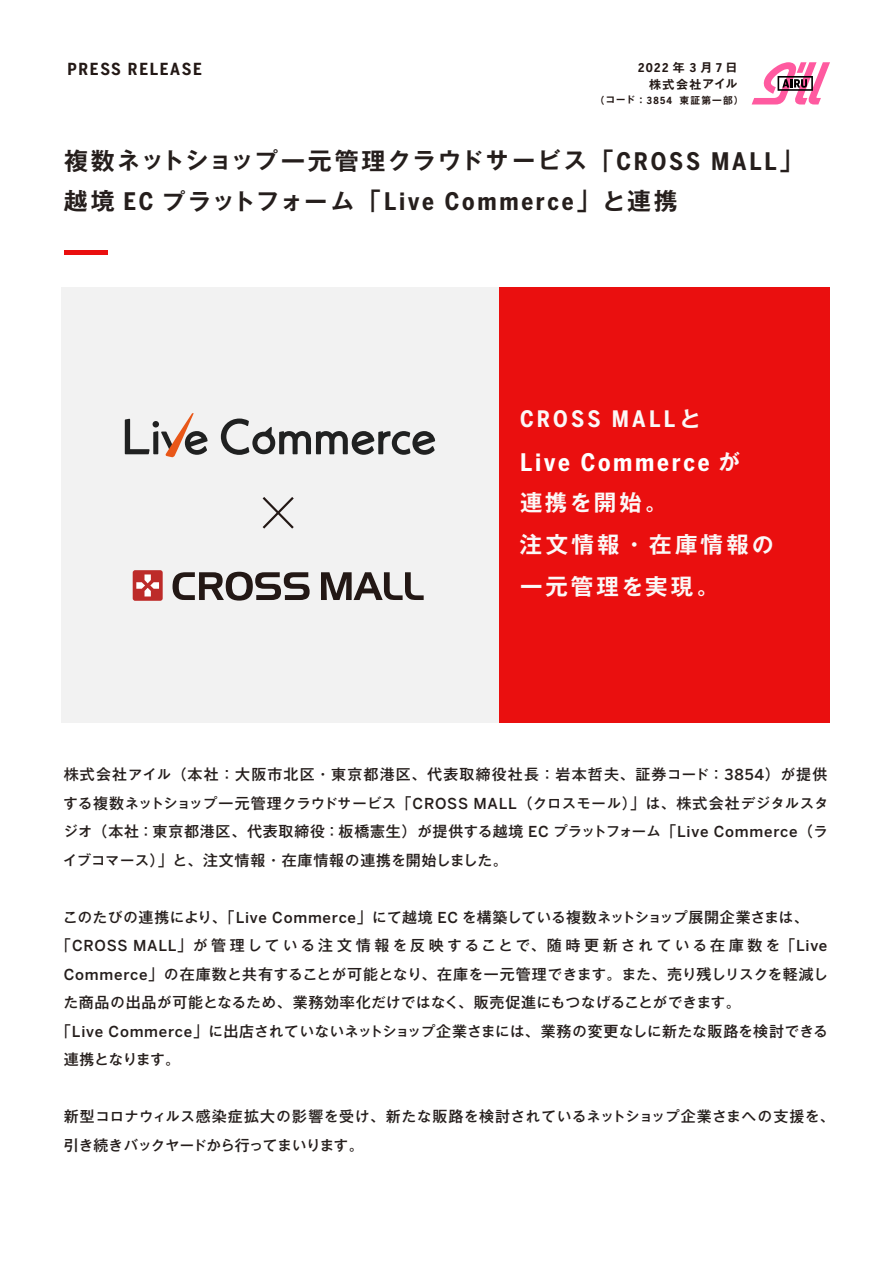
<style>
.page{position:relative;width:893px;height:1263px;background:#fff}
.page>*{position:absolute;margin:0;border:0;box-sizing:border-box;transform-origin:0 0}
.t1{font:700 condensed 24px "Benton Sans";letter-spacing:.115em;color:#251e1c}
.t2{font:700 condensed 24px "Benton Sans";letter-spacing:.115em;color:#fff}
.t3{font:700 22.8px "Gothic MB101 Pro De";letter-spacing:.075em;color:#251e1c}
.t4{font:700 22.5px/42px "Gothic MB101 Pro De";letter-spacing:.14em;color:#fbf8f7}
.t5{font:700 condensed 22.5px "Benton Sans";letter-spacing:.145em;color:#fbf8f7}
.t6{font:700 condensed 16.5px "Benton Sans";letter-spacing:.1em;color:#231815}
.t7{font:15px/28.5px "Got MB101 Std Med KS";letter-spacing:-.045em;color:#251e1c}
.t8{font:500 15px/28.5px "Gothic MB101 Pro";letter-spacing:.05em;color:#251e1c}
.t9{font:500 15px "Gothic MB101 Pro";letter-spacing:.075em;color:#251e1c}
.t10{font:500 15px "Gothic MB101 Pro";letter-spacing:.25em;color:#251e1c}
.t11{font:700 condensed 12px "Benton Sans";color:#231815}
.t12{font:700 12px "Gothic MB101 Pro De";color:#231815}
.t13{font:700 9.75px "Gothic MB101 Pro De";letter-spacing:.115em;color:#231815}
.s1{font-family:"Gothic MB101 Pro De";font-stretch:normal}
.s2{font-size:11.4px}
.s3{font-size:9.3px}
.s4{font-family:"Benton Sans";font-stretch:condensed}
.s5{font-size:24px}
.s6{font-family:"Benton Sans";font-stretch:condensed;font-size:24px}
.s7{font-family:"Gothic MB101 Pro De";font-stretch:normal;font-size:22.8px}
.s8{font-family:"Gothic MB101 Pro De";font-stretch:normal;font-size:21.3px}
.s9{font-family:"Gothic MB101 Pro De";font-stretch:normal;font-size:21.3px;color:#fbf8f7}
.s10{font-size:21.3px}
.s11{font-family:"Got MB101 Std Med KS";font-weight:400}
.s12{font-family:"MPFB Benton Sans"}
.s13{font-family:"Gothic MB101 Pro";font-weight:500}
.s14{font-family:"MPFB Benton Sans";font-weight:500}
</style>
<div class="page">
<hr style="left:64px;top:250px;width:44px;height:4px;background:#ea0f0f">
<svg style="left:752px;top:62px;width:78px;height:42px"></svg>
<div style="left:61px;top:287px;width:765px;height:435px;background:#f2f2f2"></div>
<div style="left:499px;top:287px;width:330px;height:435px;background:#ea0f0f"></div>
<svg style="left:173px;top:572px;width:137px;height:29px"></svg>
<svg style="left:321px;top:572px;width:103px;height:28px"></svg>
<div style="left:133px;top:570px;width:30px;height:31px;background:#bd2b29;border-radius:2px"></div>
<svg style="left:136px;top:574px;width:23px;height:22px"></svg>
<svg style="left:262px;top:497px;width:32px;height:32px"></svg>
<svg style="left:221px;top:418px;width:214px;height:37px"></svg>
<svg style="left:125px;top:413px;width:83px;height:44px"></svg>
<p class="t6" style="left:67px;top:59px;width:136px">PRESS RELEASE</p>
<p class="t11" style="left:638px;top:61px;width:101px">2022<span class="s1">年</span> 3<span class="s1">月</span>7<span class="s1">日</span></p>
<p class="t12" style="left:649px;top:74px;width:89px">株式会社<span class="s2">アイル</span></p>
<p class="t13" style="left:595px;top:92px;width:150px">（<span class="s3">コード</span>：<span class="s4">3854</span> 東証第一部）</p>
<h2 class="t3" style="left:64px;top:142px;width:741px"><span class="s5">複数</span>ネットショップ<span class="s5">一元管理</span>クラウドサービス<span class="s5">「</span><span class="s6">CROSS MALL</span><span class="s5">」</span></h2>
<h1 class="t1" style="left:64px;top:188px;width:615px"><span class="s1">越境</span> EC <span class="s7">プラットフォーム</span><span class="s1">「</span>Live Commerce<span class="s1">」</span><span class="s7">と</span><span class="s1">連携</span></h1>
<h3 class="t5" style="left:520px;top:406px;width:182px">CROSS MALL<span class="s8">と</span></h3>
<h1 class="t2" style="left:520px;top:448px;width:222px">Live Commerce <span class="s9">が</span></h1>
<h3 class="t4" style="left:520px;top:479px;width:255px">連携<span class="s10">を</span>開始。<br>注文情報・在庫情報<span class="s10">の</span>一元管理<span class="s10">を</span>実現。</h3>
<p class="t9" style="left:64px;top:762px;width:765px">株式会社<span class="s11">アイル</span>（本社：大阪市北区・東京都港区、代表取締役社長：岩本哲夫、証券<span class="s11">コード</span>：<span class="s12">3854</span>）<span class="s11">が</span>提供</p>
<p class="t7" style="left:63px;top:788px;width:767px">する<span class="s13">複数</span>ネットショップ<span class="s13">一元管理</span>クラウドサービス<span class="s13">「</span><span class="s14">CROSS MALL</span><span class="s13">（</span>クロスモール<span class="s13">）」</span>は<span class="s13">、株式会社</span>デジタルスタ</p>
<p class="t8" style="left:63px;top:815px;width:767px"><span class="s11">ジオ</span>（本社：東京都港区、代表取締役：板橋憲生）<span class="s11">が</span>提供<span class="s11">する</span>越境 <span class="s12">EC</span> <span class="s11">プラットフォーム</span>「<span class="s12">Live Commerce</span>（<span class="s11">ライブコマース</span>）」<span class="s11">と</span>、注文情報・在庫情報<span class="s11">の</span>連携<span class="s11">を</span>開始<span class="s11">しました</span>。</p>
<p class="t7" style="left:63px;top:902px;width:748px">このたびの<span class="s13">連携</span>により<span class="s13">、「</span><span class="s14">Live Commerce</span><span class="s13">」</span>にて<span class="s13">越境</span> <span class="s14">EC</span> を<span class="s13">構築</span>している<span class="s13">複数</span>ネットショップ<span class="s13">展開企業</span>さまは<span class="s13">、</span></p>
<p class="t10" style="left:56px;top:933px;width:773px">「<span class="s12">CROSS MALL</span>」<span class="s11">が</span>管理<span class="s11">している</span>注文情報<span class="s11">を</span>反映<span class="s11">することで</span>、随時更新<span class="s11">されている</span>在庫数<span class="s11">を</span>「<span class="s12">Live</span></p>
<p class="t7" style="left:64px;top:959px;width:766px"><span class="s14">Commerce</span><span class="s13">」</span>の<span class="s13">在庫数</span>と<span class="s13">共有</span>することが<span class="s13">可能</span>となり<span class="s13">、在庫</span>を<span class="s13">一元管理</span>できます<span class="s13">。</span>また<span class="s13">、売</span>り<span class="s13">残</span>しリスクを<span class="s13">軽減</span>し</p>
<p class="t7" style="left:63px;top:987px;width:679px">た<span class="s13">商品</span>の<span class="s13">出品</span>が<span class="s13">可能</span>となるため<span class="s13">、業務効率化</span>だけではなく<span class="s13">、販売促進</span>にもつなげることができます<span class="s13">。</span></p>
<p class="t7" style="left:56px;top:1016px;width:773px"><span class="s13">「</span><span class="s14">Live Commerce</span><span class="s13">」</span>に<span class="s13">出店</span>されていないネットショップ<span class="s13">企業</span>さまには<span class="s13">、業務</span>の<span class="s13">変更</span>なしに<span class="s13">新</span>たな<span class="s13">販路</span>を<span class="s13">検討</span>できる</p>
<p class="t7" style="left:64px;top:1044px;width:118px"><span class="s13">連携</span>となります<span class="s13">。</span></p>
<p class="t7" style="left:64px;top:1101px;width:773px"><span class="s13">新型</span>コロナウィルス<span class="s13">感染症拡大</span>の<span class="s13">影響</span>を<span class="s13">受</span>け<span class="s13">、新</span>たな<span class="s13">販路</span>を<span class="s13">検討</span>されているネットショップ<span class="s13">企業</span>さまへの<span class="s13">支援</span>を<span class="s13">、引</span>き<span class="s13">続</span>きバックヤードから<span class="s13">行</span>ってまいります<span class="s13">。</span></p>
</div>
